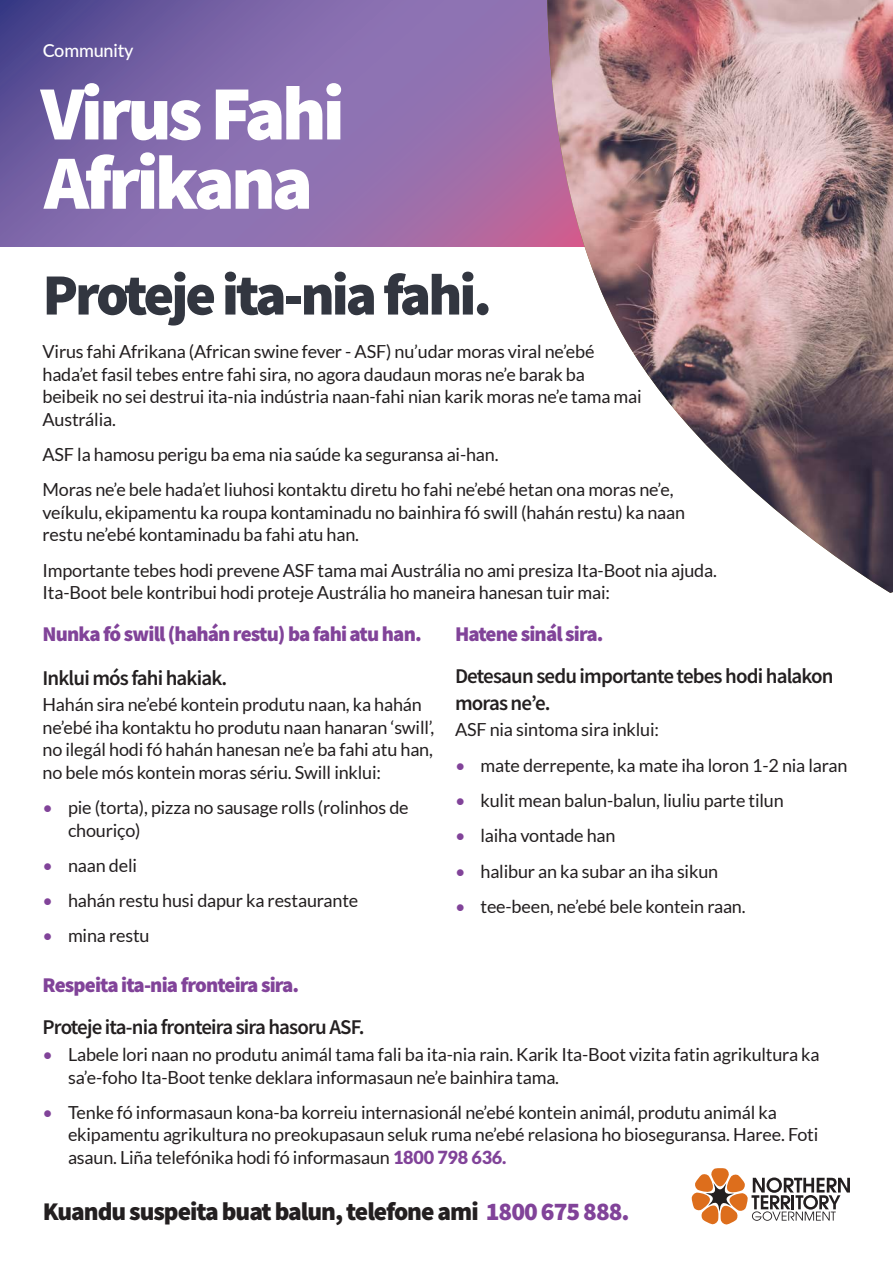
<style>
.page{position:relative;width:893px;height:1263px;background:#fff}
.page>*{position:absolute;margin:0;border:0;box-sizing:border-box;transform-origin:0 0}
.Fact_sheet_heading{font:900 76.8px/69.3px "Source Sans Pro";letter-spacing:-.05em;color:#fff}
.Heading_1_-_left{font:900 58.5px "Source Sans Pro";letter-spacing:-.05em;color:#323640}
.Heading_3_-_left{font:900 25.5px "Source Sans Pro";letter-spacing:-.04em;color:#231f20}
.Heading_5{font:600 21px/27px "Source Sans Pro";letter-spacing:-.04em;color:#231f20}
.Heading_4{font:900 21px "Source Sans Pro";letter-spacing:-.04em;color:#814399}
.Body_text_1_-_left{font:18px/22.5px "Lato";letter-spacing:-.01em;color:#231f20}
.t1{font:500 18px "Lato";letter-spacing:-.01em;color:#fff}
.s1{color:#814399}
.s2{font-weight:900;color:#814399}
</style>
<div class="page">
<svg style="left:0;top:0;width:535px;height:246px;background:#8669a9"></svg>
<svg style="left:535px;top:0;width:12px;height:247px;background:#a86ba4"></svg>
<img style="left:547px;top:0;width:346px;height:593px">
<svg style="left:692px;top:1168px;width:158px;height:57px"></svg>
<p class="t1" style="left:43px;top:37px;width:92px">Community</p>
<p class="Fact_sheet_heading" style="left:41px;top:78px;width:306px">Virus Fahi<br>Afrikana</p>
<p class="Heading_1_-_left" style="left:43px;top:255px;width:451px">Proteje ita-nia fahi.</p>
<p class="Body_text_1_-_left" style="left:43px;top:340px;width:601px">Virus fahi Afrikana (African swine fever - ASF) nu’udar moras viral ne’ebé hada’et fasil tebes entre fahi sira, no agora daudaun moras ne’e barak ba beibeik no sei destrui ita-nia indústria naan-fahi nian karik moras ne’e tama mai Austrália.</p>
<p class="Body_text_1_-_left" style="left:43px;top:443px;width:457px">ASF la hamosu perigu ba ema nia saúde ka seguransa ai-han.</p>
<p class="Body_text_1_-_left" style="left:43px;top:478px;width:644px">Moras ne’e bele hada’et liuhosi kontaktu diretu ho fahi ne’ebé hetan ona moras ne’e, veíkulu, ekipamentu ka roupa kontaminadu no bainhira fó swill (hahán restu) ka naan restu ne’ebé kontaminadu ba fahi atu han.</p>
<p class="Body_text_1_-_left" style="left:43px;top:559px;width:676px">Importante tebes hodi prevene ASF tama mai Austrália no ami presiza Ita-Boot nia ajuda.<br>Ita-Boot bele kontribui hodi proteje Austrália ho maneira hanesan tuir mai:</p>
<p class="Heading_4" style="left:43px;top:619px;width:381px">Nunka fó swill (hahán restu) ba fahi atu han.</p>
<p class="Heading_5" style="left:43px;top:664px;width:186px">Inklui mós fahi hakiak.</p>
<p class="Body_text_1_-_left" style="left:43px;top:693px;width:393px">Hahán sira ne’ebé kontein produtu naan, ka hahán ne’ebé iha kontaktu ho produtu naan hanaran ‘swill’, no ilegál hodi fó hahán hanesan ne’e ba fahi atu han, no bele mós kontein moras sériu. Swill inklui:</p>
<p class="Body_text_1_-_left" style="left:68px;top:796px;width:342px;text-indent:-26px"><span class="s1">•</span> pie (torta), pizza no sausage rolls (rolinhos de chouriço)</p>
<p class="Body_text_1_-_left" style="left:43px;top:854px;width:96px"><span class="s1">•</span> naan deli</p>
<p class="Body_text_1_-_left" style="left:43px;top:889px;width:317px"><span class="s1">•</span> hahán restu husi dapur ka restaurante</p>
<p class="Body_text_1_-_left" style="left:43px;top:924px;width:109px"><span class="s1">•</span> mina restu</p>
<p class="Heading_4" style="left:455px;top:619px;width:150px">Hatene sinál sira.</p>
<p class="Heading_5" style="left:455px;top:662px;width:380px">Detesaun sedu importante tebes hodi halakon moras ne’e.</p>
<p class="Body_text_1_-_left" style="left:455px;top:719px;width:206px">ASF nia sintoma sira inklui:</p>
<p class="Body_text_1_-_left" style="left:455px;top:754px;width:394px"><span class="s1">•</span> mate derrepente, ka mate iha loron 1-2 nia laran</p>
<p class="Body_text_1_-_left" style="left:455px;top:789px;width:330px"><span class="s1">•</span> kulit mean balun-balun, liuliu parte tilun</p>
<p class="Body_text_1_-_left" style="left:455px;top:824px;width:162px"><span class="s1">•</span> laiha vontade han</p>
<p class="Body_text_1_-_left" style="left:455px;top:860px;width:265px"><span class="s1">•</span> halibur an ka subar an iha sikun</p>
<p class="Body_text_1_-_left" style="left:455px;top:895px;width:292px"><span class="s1">•</span> tee-been, ne’ebé bele kontein raan.</p>
<p class="Heading_4" style="left:43px;top:971px;width:258px">Respeita ita-nia fronteira sira.</p>
<p class="Heading_5" style="left:43px;top:1014px;width:324px">Proteje ita-nia fronteira sira hasoru ASF.</p>
<p class="Body_text_1_-_left" style="left:68px;top:1043px;width:753px;text-indent:-26px"><span class="s1">•</span> Labele lori naan no produtu animál tama fali ba ita-nia rain. Karik Ita-Boot vizita fatin agrikultura ka sa’e-foho Ita-Boot tenke deklara informasaun ne’e bainhira tama.</p>
<p class="Body_text_1_-_left" style="left:68px;top:1101px;width:752px;text-indent:-26px"><span class="s1">•</span> Tenke fó informasaun kona-ba korreiu internasionál ne’ebé kontein animál, produtu animál ka ekipamentu agrikultura no preokupasaun seluk ruma ne’ebé relasiona ho bioseguransa. Haree. Foti asaun. Liña telefónika hodi fó informasaun <span class="s2">1800 798 636.</span></p>
<p class="Heading_3_-_left" style="left:43px;top:1194px;width:588px">Kuandu suspeita buat balun, telefone ami <span class="s1">1800 675 888.</span></p>
</div>
